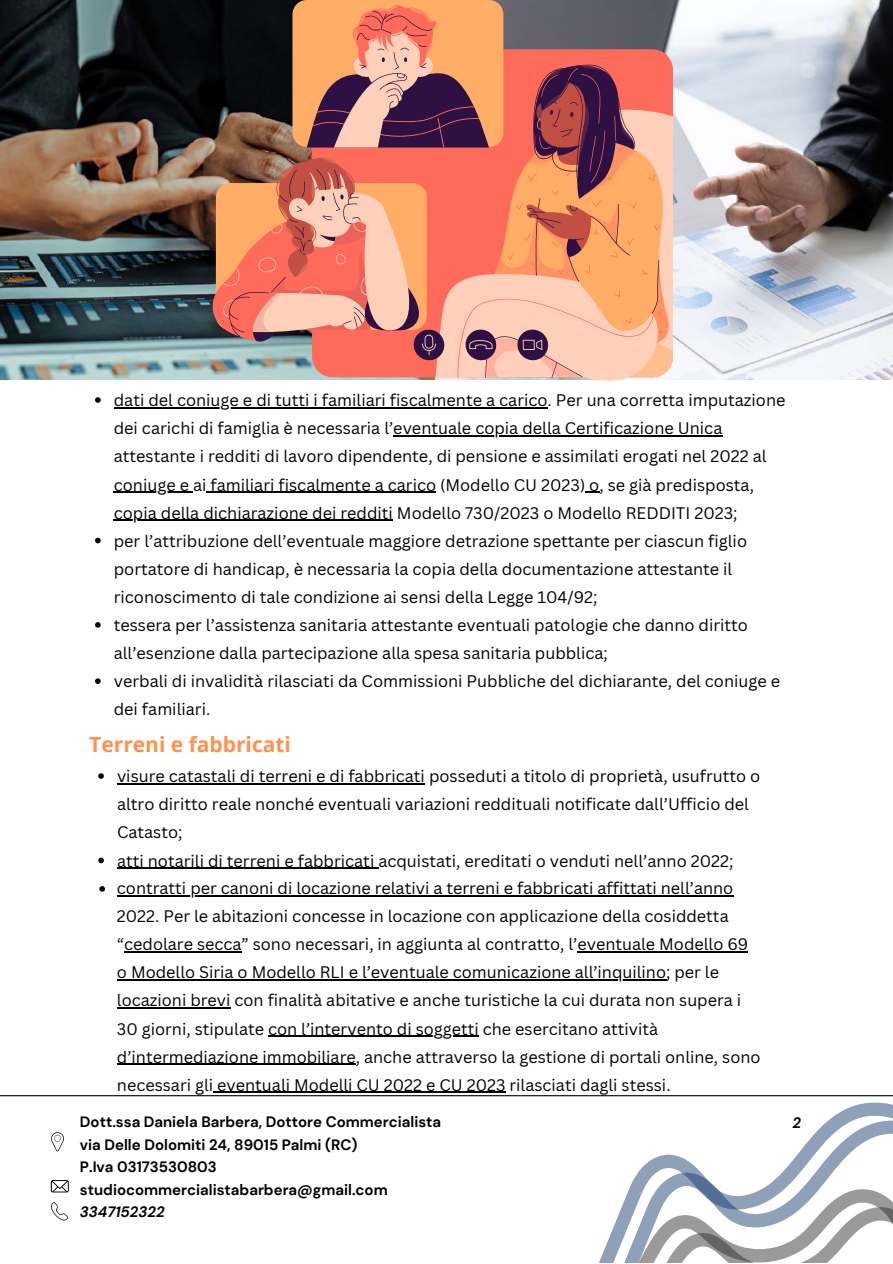
<style>
.page{position:relative;width:893px;height:1264px;background:#fff}
.page>*{position:absolute;margin:0;border:0;box-sizing:border-box;transform-origin:0 0}
.t1{font:700 21px "Open Sans";color:#ff914d}
.t2{font:16.35px/28px "Canva Sans";color:#000}
.t3{font:16.2px/28px "Canva Sans";color:#000}
.t4{font:700 15px/22.5px "DM Sans";color:#000}
.t5{font:italic 700 15px "DM Sans";color:#000}
</style>
<div class="page">
<hr style="left:0;top:1095px;width:892px;height:1px;background:#000">
<img style="left:492px;top:0;width:400px;height:379px">
<img style="left:0;top:0;width:303px;height:379px">
<div style="left:292px;top:0;width:211px;height:147px;background:#ffac67;border-radius:14px"></div>
<svg style="left:204px;top:5px;width:469px;height:376px;background:#c8806c"></svg>
<svg style="left:95px;top:397px;width:6px;height:6px"></svg>
<hr style="left:114px;top:407px;width:433px;height:1px;background:#000">
<hr style="left:393px;top:435px;width:329px;height:1px;background:#000">
<hr style="left:114px;top:491px;width:79px;height:2px;background:#000">
<hr style="left:206px;top:491px;width:230px;height:2px;background:#000">
<svg style="left:585px;top:491px;width:14px;height:2px"></svg>
<hr style="left:114px;top:520px;width:279px;height:1px;background:#000">
<svg style="left:95px;top:538px;width:6px;height:5px"></svg>
<svg style="left:95px;top:622px;width:6px;height:5px"></svg>
<svg style="left:95px;top:678px;width:6px;height:6px"></svg>
<svg style="left:98px;top:773px;width:6px;height:5px"></svg>
<hr style="left:117px;top:783px;width:308px;height:1px;background:#000">
<svg style="left:98px;top:857px;width:6px;height:6px"></svg>
<hr style="left:117px;top:867px;width:261px;height:1px;background:#000">
<svg style="left:99px;top:886px;width:6px;height:5px"></svg>
<hr style="left:117px;top:895px;width:616px;height:1px;background:#000">
<hr style="left:124px;top:951px;width:117px;height:1px;background:#000">
<hr style="left:577px;top:951px;width:171px;height:1px;background:#000">
<hr style="left:117px;top:979px;width:549px;height:1px;background:#000">
<hr style="left:117px;top:1007px;width:113px;height:1px;background:#000">
<hr style="left:268px;top:1035px;width:211px;height:1px;background:#000">
<hr style="left:117px;top:1063px;width:239px;height:1px;background:#000">
<hr style="left:213px;top:1091px;width:292px;height:2px;background:#000">
<svg style="left:579px;top:1095px;width:313px;height:22px"></svg>
<svg style="left:599px;top:1117px;width:293px;height:145px"></svg>
<svg style="left:51px;top:1132px;width:13px;height:19px"></svg>
<svg style="left:51px;top:1180px;width:18px;height:12px"></svg>
<svg style="left:51px;top:1202px;width:18px;height:18px"></svg>
<p class="t2" style="left:114px;top:386px;width:673px">dati del coniuge e di tutti i familiari fiscalmente a carico. Per una corretta imputazione dei carichi di famiglia è necessaria l’eventuale copia della Certificazione Unica attestante i redditi di lavoro dipendente, di pensione e assimilati erogati nel 2022 al coniuge e ai familiari fiscalmente a carico (Modello CU 2023) o, se già predisposta, copia della dichiarazione dei redditi Modello 730/2023 o Modello REDDITI 2023;<br>per l’attribuzione dell’eventuale maggiore detrazione spettante per ciascun figlio portatore di handicap, è necessaria la copia della documentazione attestante il riconoscimento di tale condizione ai sensi della Legge 104/92;<br>tessera per l’assistenza sanitaria attestante eventuali patologie che danno diritto all’esenzione dalla partecipazione alla spesa sanitaria pubblica;<br>verbali di invalidità rilasciati da Commissioni Pubbliche del dichiarante, del coniuge e dei familiari.</p>
<p class="t1" style="left:89px;top:729px;width:203px">Terreni e fabbricati</p>
<p class="t2" style="left:117px;top:761px;width:644px">visure catastali di terreni e di fabbricati posseduti a titolo di proprietà, usufrutto o altro diritto reale nonché eventuali variazioni reddituali notificate dall’Ufficio del Catasto;<br>atti notarili di terreni e fabbricati acquistati, ereditati o venduti nell’anno 2022;</p>
<p class="t3" style="left:117px;top:873px;width:645px">contratti per canoni di locazione relativi a terreni e fabbricati affittati nell’anno 2022. Per le abitazioni concesse in locazione con applicazione della cosiddetta “cedolare secca” sono necessari, in aggiunta al contratto, l’eventuale Modello 69 o Modello Siria o Modello RLI e l’eventuale comunicazione all’inquilino; per le locazioni brevi con finalità abitative e anche turistiche la cui durata non supera i 30 giorni, stipulate con l’intervento di soggetti che esercitano attività d’intermediazione immobiliare, anche attraverso la gestione di portali online, sono necessari gli eventuali Modelli CU 2022 e CU 2023 rilasciati dagli stessi.</p>
<p class="t4" style="left:80px;top:1110px;width:362px">Dott.ssa Daniela Barbera, Dottore Commercialista via Delle Dolomiti 24, 89015 Palmi (RC)<br>P.Iva 03173530803 studiocommercialistabarbera@gmail.com</p>
<p class="t5" style="left:80px;top:1202px;width:86px">3347152322</p>
<p class="t5" style="left:792px;top:1112px;width:10px">2</p>
</div>
